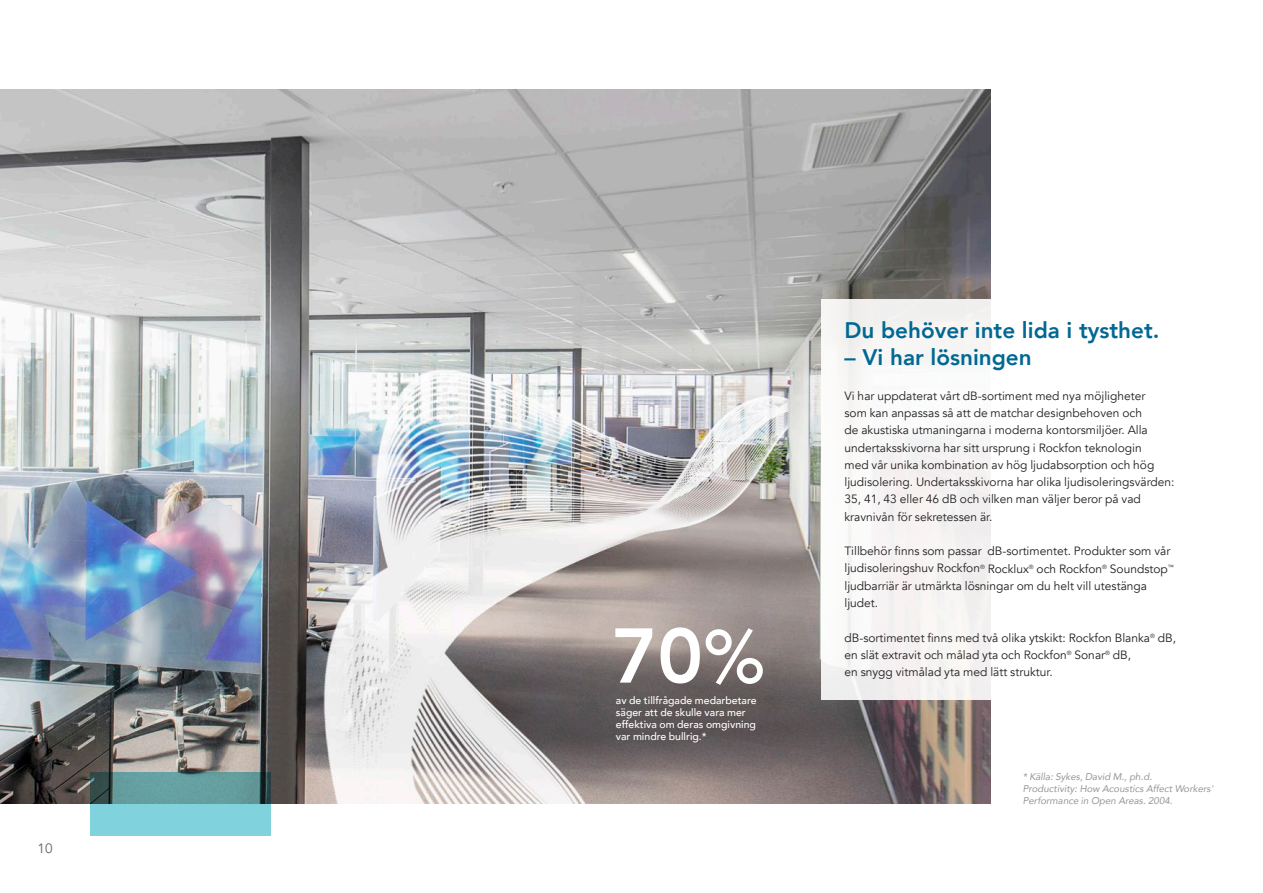
<style>
.page{position:relative;width:1263px;height:893px;background:#fff}
.page>*{position:absolute;margin:0;border:0;box-sizing:border-box;transform-origin:0 0}
.t1{font:800 76.65px "Avenir";color:#fff}
.t2{font:800 22.5px "Avenir";color:#006893}
.t3{font:13.5px "Avenir";color:#636466}
.t4{font:12px/17.2px "Avenir";color:#231f20}
.t5{font:500 10.5px/12px "Avenir";color:#fff}
.t6{font:italic 9.75px/11.7px "Avenir";color:#949698}
.s1{font-weight:500;font-size:73.5px}
</style>
<div class="page">
<img style="left:0;top:89px;width:991px;height:715px">
<svg style="left:90px;top:772px;width:181px;height:64px;background:#6caeb4"></svg>
<div style="left:821px;top:299px;width:380px;height:400px;background:linear-gradient(to right,#f5f4f3,#fff)"></div>
<p class="t3" style="left:38px;top:840px;width:17px">10</p>
<h1 class="t1" style="left:612px;top:596px;width:155px">70<span class="s1">%</span></h1>
<p class="t5" style="left:616px;top:694px;width:142px">av de tillfrågade medarbetare säger att de skulle vara mer effektiva om deras omgivning var mindre bullrig.*</p>
<h2 class="t2" style="left:844px;top:313px;width:317px">Du behöver inte lida i tysthet.</h2>
<h2 class="t2" style="left:844px;top:340px;width:189px">– Vi har lösningen</h2>
<p class="t4" style="left:844px;top:387px;width:331px">Vi har uppdaterat vårt dB-sortiment med nya möjligheter<br>som kan anpassas så att de matchar designbehoven och<br>de akustiska utmaningarna i moderna kontorsmiljöer. Alla undertaksskivorna har sitt ursprung i Rockfon teknologin<br>med vår unika kombination av hög ljudabsorption och hög ljudisolering. Undertaksskivorna har olika ljudisoleringsvärden:<br>35, 41, 43 eller 46 dB och vilken man väljer beror på vad kravnivån för sekretessen är.</p>
<p class="t4" style="left:844px;top:543px;width:331px">Tillbehör finns som passar dB-sortimentet. Produkter som vår ljudisoleringshuv Rockfon<sup>®</sup> Rocklux<sup>®</sup> och Rockfon<sup>®</sup> Soundstop<sup>™ </sup>ljudbarriär är utmärkta lösningar om du helt vill utestänga ljudet.</p>
<p class="t4" style="left:844px;top:629px;width:333px">dB-sortimentet finns med två olika ytskikt: Rockfon Blanka<sup>®</sup> dB, en slät extravit och målad yta och Rockfon<sup>®</sup> Sonar<sup>®</sup> dB,<br>en snygg vitmålad yta med lätt struktur.</p>
<p class="t6" style="left:1023px;top:771px;width:192px">* Källa: Sykes, David M., ph.d.<br>Productivity: How Acoustics Affect Workers'<br>Performance in Open Areas. 2004.</p>
</div>
